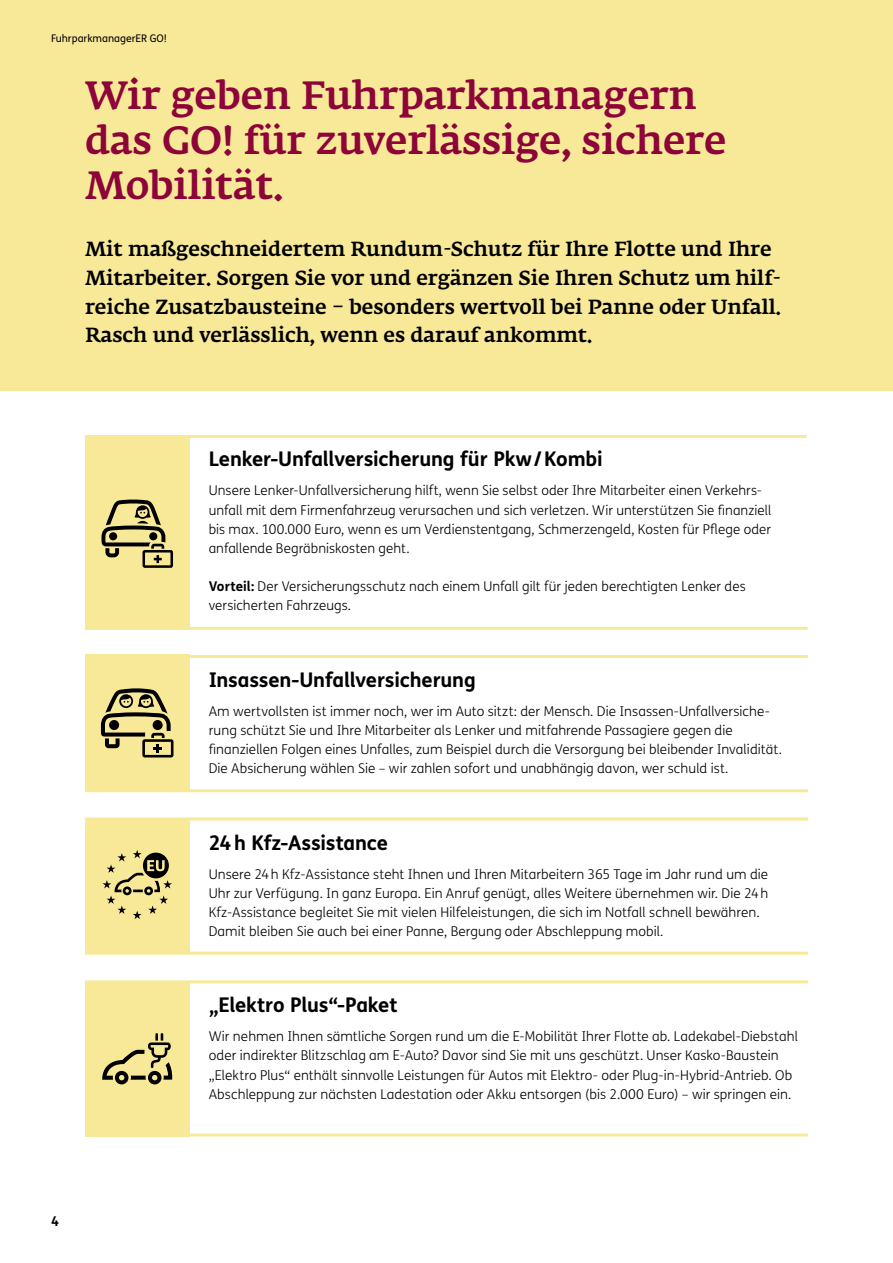
<style>
.page{position:relative;width:893px;height:1263px;background:#fff}
.page>*{position:absolute;margin:0;border:0;box-sizing:border-box;transform-origin:0 0}
.t1{font:500 39px/44.8px "Fedra Serif A Pro";color:#8d0439}
.t2{font:500 20.25px/28.7px "Fedra Serif A Pro";color:#000}
.t3{font:700 20.25px "FS Me";letter-spacing:-.01em;color:#000}
.t4{font:300 13.5px/19.2px "FS Me";letter-spacing:.005em;color:#000}
.t5{font:700 13.5px "FS Me";color:#000}
.t6{font:10.5px "FS Me";color:#000}
.s1{font-weight:700}
</style>
<div class="page">
<div style="left:0;top:0;width:893px;height:390px;background:#f8e999"></div>
<div style="left:85px;top:438px;width:105px;height:191px;background:#f8e999"></div>
<hr style="left:85px;top:435px;width:722px;height:3px;background:#f8e999">
<hr style="left:86px;top:627px;width:722px;height:3px;background:#f8e999">
<div style="left:85px;top:817px;width:105px;height:134px;background:#f8e999"></div>
<hr style="left:85px;top:817px;width:723px;height:3px;background:#f8e999">
<hr style="left:85px;top:952px;width:723px;height:3px;background:#f8e999">
<div style="left:85px;top:981px;width:104px;height:155px;background:#f8e999"></div>
<hr style="left:85px;top:980px;width:723px;height:3px;background:#f8e999">
<hr style="left:170px;top:1133px;width:638px;height:3px;background:#f8e999">
<svg style="left:102px;top:1033px;width:70px;height:51px"></svg>
<svg style="left:102px;top:499px;width:71px;height:69px"></svg>
<div style="left:85px;top:655px;width:104px;height:136px;background:#f8e999"></div>
<hr style="left:85px;top:655px;width:723px;height:3px;background:#f8e999">
<hr style="left:85px;top:789px;width:723px;height:3px;background:#f8e999">
<svg style="left:101px;top:688px;width:72px;height:69px"></svg>
<svg style="left:103px;top:850px;width:69px;height:69px"></svg>
<p class="t6" style="left:51px;top:31px;width:118px">FuhrparkmanagerER GO!</p>
<h1 class="t1" style="left:85px;top:73px;width:643px">Wir geben Fuhrparkmanagern das GO! für zuverlässige, sichere<br>Mobilität.</h1>
<p class="t2" style="left:85px;top:235px;width:698px">Mit maßgeschneidertem Rundum-Schutz für Ihre Flotte und Ihre Mitarbeiter. Sorgen Sie vor und ergänzen Sie Ihren Schutz um hilf&shy;reiche Zusatzbausteine – besonders wertvoll bei Panne oder Unfall.<br>Rasch und verlässlich, wenn es darauf ankommt.</p>
<h2 class="t3" style="left:209px;top:443px;width:395px">Lenker-Unfallversicherung für Pkw/Kombi</h2>
<p class="t4" style="left:209px;top:481px;width:564px">Unsere Lenker-Unfallversicherung hilft, wenn Sie selbst oder Ihre Mitarbeiter einen Verkehrs&shy;unfall mit dem Firmenfahrzeug verursachen und sich verletzen. Wir unterstützen Sie finanziell bis max. 100.000 Euro, wenn es um Verdienstentgang, Schmerzengeld, Kosten für Pflege oder anfallende Begräbniskosten geht.</p>
<p class="t4" style="left:209px;top:576px;width:538px"><span class="s1">Vorteil:</span> Der Versicherungsschutz nach einem Unfall gilt für jeden berechtigten Lenker des versicherten Fahrzeugs.</p>
<h2 class="t3" style="left:209px;top:664px;width:269px">Insassen-Unfallversicherung</h2>
<p class="t4" style="left:209px;top:701px;width:575px">Am wertvollsten ist immer noch, wer im Auto sitzt: der Mensch. Die Insassen-Unfallversiche&shy;rung schützt Sie und Ihre Mitarbeiter als Lenker und mitfahrende Passagiere gegen die finanziellen Folgen eines Unfalles, zum Beispiel durch die Versorgung bei bleibender Invalidität.<br>Die Absicherung wählen Sie – wir zahlen sofort und unabhängig davon, wer schuld ist.</p>
<h2 class="t3" style="left:209px;top:827px;width:181px">24h Kfz-Assistance</h2>
<p class="t4" style="left:209px;top:864px;width:561px">Unsere 24h Kfz-Assistance steht Ihnen und Ihren Mitarbeitern 365 Tage im Jahr rund um die Uhr zur Verfügung. In ganz Europa. Ein Anruf genügt, alles Weitere übernehmen wir. Die 24h Kfz-Assistance begleitet Sie mit vielen Hilfeleistungen, die sich im Notfall schnell bewähren.<br>Damit bleiben Sie auch bei einer Panne, Bergung oder Abschleppung mobil.</p>
<p class="t5" style="left:51px;top:1211px;width:9px">4</p>
<h2 class="t3" style="left:209px;top:989px;width:190px">„Elektro Plus“-Paket</h2>
<p class="t4" style="left:209px;top:1027px;width:591px">Wir nehmen Ihnen sämtliche Sorgen rund um die E-Mobilität Ihrer Flotte ab. Ladekabel-Diebstahl oder indirekter Blitzschlag am E-Auto? Davor sind Sie mit uns geschützt. Unser Kasko-Baustein „Elektro Plus“ enthält sinnvolle Leistungen für Autos mit Elektro- oder Plug-in-Hybrid-Antrieb. Ob Abschleppung zur nächsten Ladestation oder Akku entsorgen (bis 2.000 Euro) – wir springen ein.</p>
</div>
